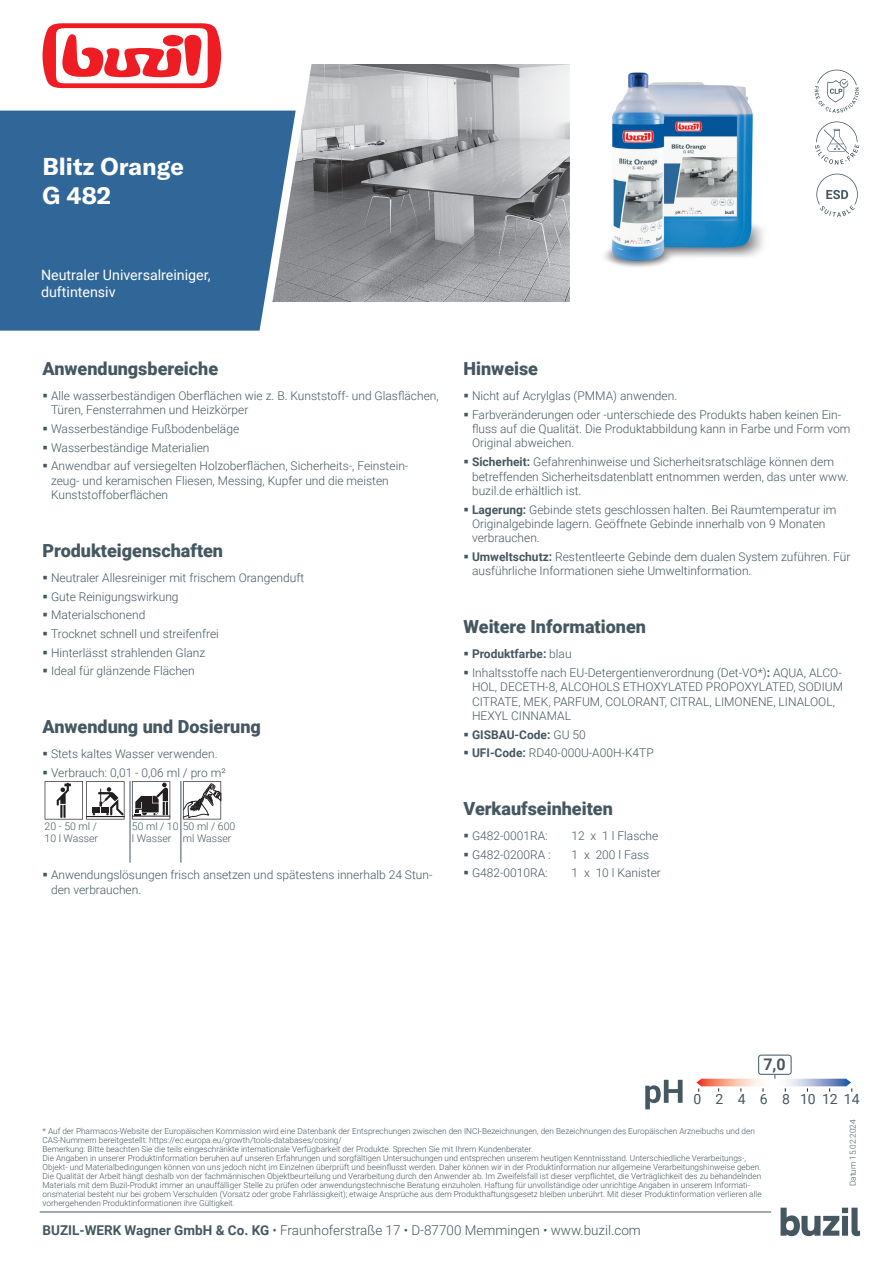
<style>
.page{position:relative;width:893px;height:1263px;background:#fff}
.page>*{position:absolute;margin:0;border:0;box-sizing:border-box;transform-origin:0 0}
.t1{font:700 24px/28.8px "GT America LCG";color:#fff}
.t2{font:900 18px "Roboto";color:#455760}
.t3{font:700 16.05px "Roboto";color:#455760}
.t4{font:14.25px/17.1px "Roboto";color:#fff}
.t5{font:13.95px "Roboto";color:#455760}
.t6{font:300 13.5px "Roboto";color:#455760}
.t7{font:300 12px/14.4px "Roboto";color:#455760}
.t8{font:700 12px "Roboto";color:#455760}
.t9{font:300 10.5px/12.6px "Roboto";color:#455760}
.t10{font:300 8.25px/9px "Roboto";color:#455760}
.s1{font-weight:700}
.s2{font-weight:300}
</style>
<div class="page">
<img style="left:269px;top:64px;width:300px;height:238px">
<svg style="left:814px;top:69px;width:45px;height:44px"></svg>
<svg style="left:815px;top:121px;width:44px;height:44px"></svg>
<svg style="left:816px;top:174px;width:42px;height:43px"></svg>
<svg style="left:43px;top:23px;width:178px;height:65px"></svg>
<div style="left:0;top:111px;width:296px;height:220px;background:#306798"></div>
<svg style="left:45px;top:781px;width:79px;height:38px"></svg>
<svg style="left:132px;top:781px;width:38px;height:38px"></svg>
<hr style="left:130px;top:781px;width:1px;height:82px;background:#455760">
<svg style="left:183px;top:781px;width:38px;height:38px"></svg>
<hr style="left:181px;top:781px;width:1px;height:82px;background:#455760">
<hr style="left:40px;top:1212px;width:731px;height:1px;background:#455760">
<svg style="left:780px;top:1208px;width:80px;height:28px"></svg>
<img style="left:604px;top:72px;width:160px;height:195px">
<svg style="left:645px;top:1080px;width:38px;height:29px"></svg>
<svg style="left:696px;top:1075px;width:156px;height:17px"></svg>
<div style="left:758px;top:1054px;width:34px;height:21px;border:1px solid #455760;border-radius:2px"></div>
<h1 class="t1" style="left:43px;top:152px;width:143px">Blitz Orange<br>G 482</h1>
<p class="t4" style="left:41px;top:266px;width:171px">Neutraler Universalreiniger, duftintensiv</p>
<h2 class="t2" style="left:43px;top:356px;width:177px">Anwendungsbereiche</h2>
<p class="t7" style="left:51px;top:388px;width:389px;text-indent:-9px">▪ Alle wasserbeständigen Oberflächen wie z. B. Kunststoff- und Glasflächen,<br>Türen, Fensterrahmen und Heizkörper</p>
<p class="t7" style="left:43px;top:421px;width:198px">▪ Wasserbeständige Fußbodenbeläge</p>
<p class="t7" style="left:43px;top:440px;width:169px">▪ Wasserbeständige Materialien</p>
<p class="t7" style="left:51px;top:458px;width:359px;text-indent:-9px">▪ Anwendbar auf versiegelten Holzoberflächen, Sicherheits-, Feinstein&shy;zeug- und keramischen Fliesen, Messing, Kupfer und die meisten<br>Kunststoffoberflächen</p>
<h2 class="t2" style="left:43px;top:538px;width:182px">Produkteigenschaften</h2>
<p class="t7" style="left:43px;top:570px;width:263px">▪ Neutraler Allesreiniger mit frischem Orangenduft</p>
<p class="t7" style="left:43px;top:589px;width:138px">▪ Gute Reinigungswirkung</p>
<p class="t7" style="left:43px;top:607px;width:104px">▪ Materialschonend</p>
<p class="t7" style="left:43px;top:626px;width:178px">▪ Trocknet schnell und streifenfrei</p>
<p class="t7" style="left:43px;top:645px;width:164px">▪ Hinterlässt strahlenden Glanz</p>
<p class="t7" style="left:43px;top:663px;width:154px">▪ Ideal für glänzende Flächen</p>
<h2 class="t2" style="left:43px;top:714px;width:220px">Anwendung und Dosierung</h2>
<p class="t7" style="left:43px;top:746px;width:177px">▪ Stets kaltes Wasser verwenden.</p>
<p class="t7" style="left:43px;top:765px;width:185px">▪ Verbrauch: 0,01 - 0,06 ml / pro m²</p>
<p class="t9" style="left:45px;top:819px;width:55px">20 - 50 ml /<br>10 l Wasser</p>
<p class="t9" style="left:132px;top:819px;width:105px">50 ml / 10 50 ml / 600 l Wasser</p>
<p class="t9" style="left:183px;top:832px;width:50px">ml Wasser</p>
<p class="t7" style="left:51px;top:867px;width:383px;text-indent:-9px">▪ Anwendungslösungen frisch ansetzen und spätestens innerhalb 24 Stun&shy;den verbrauchen.</p>
<h2 class="t2" style="left:463px;top:356px;width:76px">Hinweise</h2>
<p class="t7" style="left:463px;top:388px;width:215px">▪ Nicht auf Acrylglas (PMMA) anwenden.</p>
<p class="t7" style="left:472px;top:407px;width:380px;text-indent:-9px">▪ Farbveränderungen oder -unterschiede des Produkts haben keinen Ein&shy;fluss auf die Qualität. Die Produktabbildung kann in Farbe und Form vom<br>Original abweichen.</p>
<p class="t7" style="left:472px;top:454px;width:378px;text-indent:-9px">▪ <span class="s1">Sicherheit:</span> Gefahrenhinweise und Sicherheitsratschläge können dem betreffenden Sicherheitsdatenblatt entnommen werden, das unter www. buzil.de erhältlich ist.</p>
<p class="t7" style="left:472px;top:502px;width:366px;text-indent:-9px">▪ <span class="s1">Lagerung:</span> Gebinde stets geschlossen halten. Bei Raumtemperatur im<br>Originalgebinde lagern. Geöffnete Gebinde innerhalb von 9 Monaten verbrauchen.</p>
<p class="t7" style="left:472px;top:549px;width:380px;text-indent:-9px">▪ <span class="s1">Umweltschutz:</span> Restentleerte Gebinde dem dualen System zuführen. Für ausführliche Informationen siehe Umweltinformation.</p>
<h2 class="t2" style="left:463px;top:614px;width:184px">Weitere Informationen</h2>
<p class="t8" style="left:463px;top:645px;width:110px">▪ Produktfarbe: <span class="s2">blau</span></p>
<p class="t7" style="left:472px;top:665px;width:373px;text-indent:-9px">▪ Inhaltsstoffe nach EU-Detergentienverordnung (Det-VO*)<span class="s1">:</span> AQUA, ALCO-HOL, DECETH-8, ALCOHOLS ETHOXYLATED PROPOXYLATED, SODIUM CITRATE, MEK, PARFUM, COLORANT, CITRAL, LIMONENE, LINALOOL, HEXYL CINNAMAL</p>
<p class="t8" style="left:463px;top:726px;width:124px">▪ GISBAU-Code: <span class="s2">GU 50</span></p>
<p class="t7" style="left:463px;top:745px;width:192px">▪ <span class="s1">UFI-Code:</span> RD40-000U-A00H-K4TP</p>
<h2 class="t2" style="left:463px;top:796px;width:151px">Verkaufseinheiten</h2>
<p class="t7" style="left:463px;top:828px;width:86px">▪ G482-0001RA:</p>
<p class="t7" style="left:571px;top:828px;width:88px">12 x 1 l Flasche</p>
<p class="t7" style="left:463px;top:847px;width:89px">▪ G482-0200RA :</p>
<p class="t7" style="left:571px;top:847px;width:79px">1 x 200 l Fass</p>
<p class="t7" style="left:463px;top:865px;width:86px">▪ G482-0010RA:</p>
<p class="t7" style="left:571px;top:865px;width:91px">1 x 10 l Kanister</p>
<h3 class="t3" style="left:763px;top:1052px;width:24px">7,0</h3>
<p class="t5" style="left:694px;top:1089px;width:168px">0 2 4 6 8 101214</p>
<p class="t10" style="left:43px;top:1126px;width:721px">* Auf der Pharmacos-Website der Europäischen Kommission wird eine Datenbank der Entsprechungen zwischen den INCI-Bezeichnungen, den Bezeichnungen des Europäischen Arzneibuchs und den CAS-Nummern bereitgestellt: https://ec.europa.eu/growth/tools-databases/cosing/<br>Bemerkung: Bitte beachten Sie die teils eingeschränkte internationale Verfügbarkeit der Produkte. Sprechen Sie mit Ihrem Kundenberater.<br>Die Angaben in unserer Produktinformation beruhen auf unseren Erfahrungen und sorgfältigen Untersuchungen und entsprechen unserem heutigen Kenntnisstand. Unterschiedliche Verarbeitungs-, Objekt- und Materialbedingungen können von uns jedoch nicht im Einzelnen überprüft und beeinflusst werden. Daher können wir in der Produktinformation nur allgemeine Verarbeitungshinweise geben.<br>Die Qualität der Arbeit hängt deshalb von der fachmännischen Objektbeurteilung und Verarbeitung durch den Anwender ab. Im Zweifelsfall ist dieser verpflichtet, die Verträglichkeit des zu behandelnden Materials mit dem Buzil-Produkt immer an unauffälliger Stelle zu prüfen oder anwendungstechnische Beratung einzuholen. Haftung für unvollständige oder unrichtige Angaben in unserem Informati&shy;onsmaterial besteht nur bei grobem Verschulden (Vorsatz oder grobe Fahrlässigkeit); etwaige Ansprüche aus dem Produkthaftungsgesetz bleiben unberührt. Mit dieser Produktinformation verlieren alle vorhergehenden Produktinformationen ihre Gültigkeit.</p>
<p class="t10" style="left:848px;top:1186px;width:68px;rotate:-90deg">Datum 15.02.2024</p>
<p class="t6" style="left:43px;top:1221px;width:600px"><span class="s1">BUZIL-WERK Wagner GmbH &amp; Co. KG</span> • Fraunhoferstraße 17 • D-87700 Memmingen • www.buzil.com</p>
</div>
